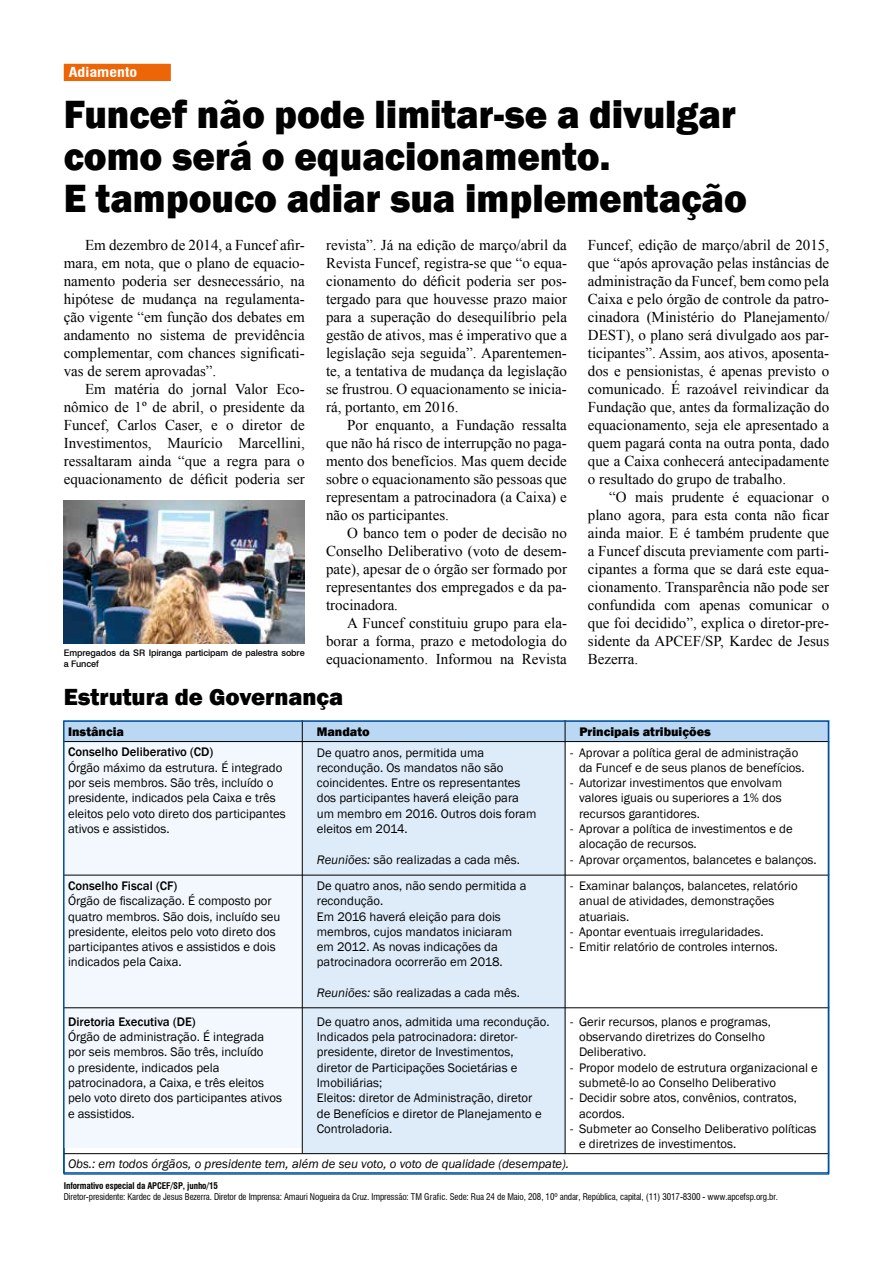
<style>
.page{position:relative;width:893px;height:1263px;background:#fff}
.page>*{position:absolute;margin:0;border:0;box-sizing:border-box;transform-origin:0 0}
.t1{font:800 40.5px/42px "Franklin Gothic";color:#000;scale:.95 1}
.t2{font:800 24px "Franklin Gothic";color:#000}
.t3{font:15px/18px "Times New Roman";color:#000;text-align:justify}
.t4{font:700 condensed 13.5px "Swiss 721 BT";color:#fff;scale:1.2 1}
.t5{font:12.75px/15.3px "Franklin Gothic";color:#000}
.t6{font:italic 12.75px "Franklin Gothic";color:#000}
.t7{font:500 12.75px "Franklin Gothic";color:#000}
.t8{font:800 12.75px "Franklin Gothic";color:#000}
.t9{font:condensed 9px "Swiss 721 BT";letter-spacing:-.01em;color:#000}
.t10{font:500 9px/10.5px "Swiss 721 BT";letter-spacing:-.01em;color:#000}
.t11{font:700 condensed 9px "Swiss 721 BT";letter-spacing:-.01em;color:#000}
.s1{font-style:italic}
</style>
<div class="page">
<div style="left:64px;top:64px;width:107px;height:17px;background:#ec6608"></div>
<div style="left:64px;top:724px;width:238px;height:424px;background:#f2f8fd"></div>
<div style="left:303px;top:725px;width:263px;height:428px;background:#deecfa"></div>
<div style="left:64px;top:720px;width:765px;height:22px;background:#bad8f3"></div>
<hr style="left:64px;top:741px;width:765px;height:1px;background:#000">
<hr style="left:64px;top:875px;width:765px;height:1px;background:#000">
<hr style="left:64px;top:1007px;width:765px;height:1px;background:#000">
<hr style="left:565px;top:720px;width:1px;height:434px;background:#000">
<hr style="left:302px;top:720px;width:1px;height:433px;background:#000">
<hr style="left:64px;top:1153px;width:765px;height:1px;background:#000">
<img style="left:64px;top:500px;width:241px;height:143px">
<div style="left:63px;top:720px;width:766px;height:454px;border:2px solid #004f9f"></div>
<p class="t4" style="left:69px;top:64px;width:58px">Adiamento</p>
<h1 class="t1" style="left:64px;top:93px;width:721px">Funcef não pode limitar-se a divulgar como será o equacionamento.<br>E tampouco adiar sua implementação</h1>
<p class="t3" style="left:64px;top:236px;width:242px;text-indent:21px">Em dezembro de 2014, a Funcef afir&shy;mara, em nota, que o plano de equacio&shy;namento poderia ser desnecessário, na hipótese de mudança na regulamenta&shy;ção vigente “em função dos debates em andamento no sistema de previdência complementar, com chances significati&shy;vas de serem aprovadas”.</p>
<p class="t3" style="left:64px;top:380px;width:242px;text-indent:21px">Em matéria do jornal Valor Eco&shy;nômico de 1º de abril, o presidente da Funcef, Carlos Caser, e o diretor de Investimentos, Maurício Marcellini, ressaltaram ainda “que a regra para o equacionamento de déficit poderia ser</p>
<p class="t3" style="left:588px;top:235px;width:243px">Funcef, edição de março/abril de 2015, que “após aprovação pelas instâncias de administração da Funcef, bem como pela Caixa e pelo órgão de controle da patro&shy;cinadora (Ministério do Planejamento/ DEST), o plano será divulgado aos par&shy;ticipantes”. Assim, aos ativos, aposenta&shy;dos e pensionistas, é apenas previsto o comunicado. É razoável reivindicar da Fundação que, antes da formalização do equacionamento, seja ele apresentado a quem pagará conta na outra ponta, dado que a Caixa conhecerá antecipadamente o resultado do grupo de trabalho.</p>
<p class="t3" style="left:588px;top:487px;width:243px;text-indent:21px">“O mais prudente é equacionar o plano agora, para esta conta não ficar ainda maior. E é também prudente que a Funcef discuta previamente com parti&shy;cipantes a forma que se dará este equa&shy;cionamento. Transparência não pode ser confundida com apenas comunicar o que foi decidido”, explica o diretor-pre&shy;sidente da APCEF/SP, Kardec de Jesus Bezerra.</p>
<p class="t3" style="left:326px;top:236px;width:242px">revista”. Já na edição de março/abril da Revista Funcef, registra-se que “o equa&shy;cionamento do déficit poderia ser pos&shy;tergado para que houvesse prazo maior para a superação do desequilíbrio pela gestão de ativos, mas é imperativo que a legislação seja seguida”. Aparentemen&shy;te, a tentativa de mudança da legislação se frustrou. O equacionamento se inicia&shy;rá, portanto, em 2016.</p>
<p class="t3" style="left:326px;top:416px;width:242px;text-indent:21px">Por enquanto, a Fundação ressalta que não há risco de interrupção no paga&shy;mento dos benefícios. Mas quem decide sobre o equacionamento são pessoas que representam a patrocinadora (a Caixa) e não os participantes.</p>
<p class="t3" style="left:326px;top:524px;width:242px;text-indent:21px">O banco tem o poder de decisão no Conselho Deliberativo (voto de desem&shy;pate), apesar de o órgão ser formado por representantes dos empregados e da pa&shy;trocinadora.</p>
<p class="t3" style="left:326px;top:614px;width:242px;text-indent:21px">A Funcef constituiu grupo para ela&shy;borar a forma, prazo e metodologia do equacionamento. Informou na Revista</p>
<p class="t10" style="left:64px;top:647px;width:242px">Empregados da SR Ipiranga participam de palestra sobre a Funcef</p>
<h2 class="t2" style="left:64px;top:681px;width:281px">Estrutura de Governança</h2>
<p class="t8" style="left:68px;top:723px;width:58px">Instância</p>
<p class="t8" style="left:317px;top:723px;width:54px">Mandato</p>
<p class="t8" style="left:579px;top:723px;width:133px">Principais atribuições</p>
<p class="t7" style="left:68px;top:744px;width:147px">Conselho Deliberativo (CD)</p>
<p class="t5" style="left:68px;top:760px;width:219px">Órgão máximo da estrutura. É integrado por seis membros. São três, incluído o presidente, indicados pela Caixa e três eleitos pelo voto direto dos participantes ativos e assistidos.</p>
<p class="t5" style="left:579px;top:745px;width:227px;text-indent:-9px">- Aprovar a política geral de administração da Funcef e de seus planos de benefícios.</p>
<p class="t5" style="left:579px;top:775px;width:204px;text-align:justify;text-indent:-9px">- Autorizar investimentos que envolvam valores iguais ou superiores a 1% dos recursos garantidores.</p>
<p class="t5" style="left:579px;top:821px;width:215px;text-indent:-9px">- Aprovar a política de investimentos e de alocação de recursos.</p>
<p class="t5" style="left:570px;top:852px;width:248px">- Aprovar orçamentos, balancetes e balanços.</p>
<p class="t5" style="left:317px;top:745px;width:221px">De quatro anos, permitida uma recondução. Os mandatos não são coincidentes. Entre os representantes dos participantes haverá eleição para um membro em 2016. Outros dois foram eleitos em 2014.</p>
<p class="t5" style="left:317px;top:852px;width:205px"><span class="s1">Reuniões:</span> são realizadas a cada mês.</p>
<p class="t7" style="left:68px;top:878px;width:111px">Conselho Fiscal (CF)</p>
<p class="t5" style="left:68px;top:893px;width:214px">Órgão de fiscalização. É composto por quatro membros. São dois, incluído seu presidente, eleitos pelo voto direto dos participantes ativos e assistidos e dois indicados pela Caixa.</p>
<p class="t7" style="left:68px;top:1013px;width:129px">Diretoria Executiva (DE)</p>
<p class="t5" style="left:68px;top:1029px;width:216px">Órgão de administração. É integrada por seis membros. São três, incluído<br>o presidente, indicados pela patrocinadora, a Caixa, e três eleitos pelo voto direto dos participantes ativos e assistidos.</p>
<p class="t5" style="left:317px;top:878px;width:211px">De quatro anos, não sendo permitida a recondução.<br>Em 2016 haverá eleição para dois membros, cujos mandatos iniciaram em 2012. As novas indicações da patrocinadora ocorrerão em 2018.</p>
<p class="t5" style="left:317px;top:985px;width:205px"><span class="s1">Reuniões:</span> são realizadas a cada mês.</p>
<p class="t5" style="left:579px;top:878px;width:220px;text-indent:-9px">- Examinar balanços, balancetes, relatório anual de atividades, demonstrações atuariais.</p>
<p class="t5" style="left:570px;top:924px;width:195px">- Apontar eventuais irregularidades.</p>
<p class="t5" style="left:570px;top:939px;width:209px">- Emitir relatório de controles internos.</p>
<p class="t5" style="left:317px;top:1014px;width:234px">De quatro anos, admitida uma recondução.<br>Indicados pela patrocinadora: diretor&shy;presidente, diretor de Investimentos, diretor de Participações Societárias e Imobiliárias;<br>Eleitos: diretor de Administração, diretor<br>de Benefícios e diretor de Planejamento e Controladoria.</p>
<p class="t5" style="left:579px;top:1014px;width:193px;text-indent:-9px">- Gerir recursos, planos e programas, observando diretrizes do Conselho<br>Deliberativo.</p>
<p class="t5" style="left:579px;top:1060px;width:240px;text-indent:-9px">- Propor modelo de estrutura organizacional e submetê-lo ao Conselho Deliberativo</p>
<p class="t5" style="left:579px;top:1090px;width:219px;text-indent:-9px">- Decidir sobre atos, convênios, contratos, acordos.</p>
<p class="t5" style="left:579px;top:1121px;width:239px;text-indent:-9px">- Submeter ao Conselho Deliberativo políticas e diretrizes de investimentos.</p>
<p class="t6" style="left:68px;top:1156px;width:503px">Obs.: em todos órgãos, o presidente tem, além de seu voto, o voto de qualidade (desempate).</p>
<p class="t11" style="left:64px;top:1180px;width:156px">Informativo especial da APCEF/SP, junho/15</p>
<p class="t9" style="left:64px;top:1191px;width:716px">Diretor-presidente: Kardec de Jesus Bezerra. Diretor de Imprensa: Amauri Nogueira da Cruz. Impressão: TM Grafic. Sede: Rua 24 de Maio, 208, 10º andar, República, capital, (11) 3017-8300 - www.apcefsp.org.br.</p>
</div>
